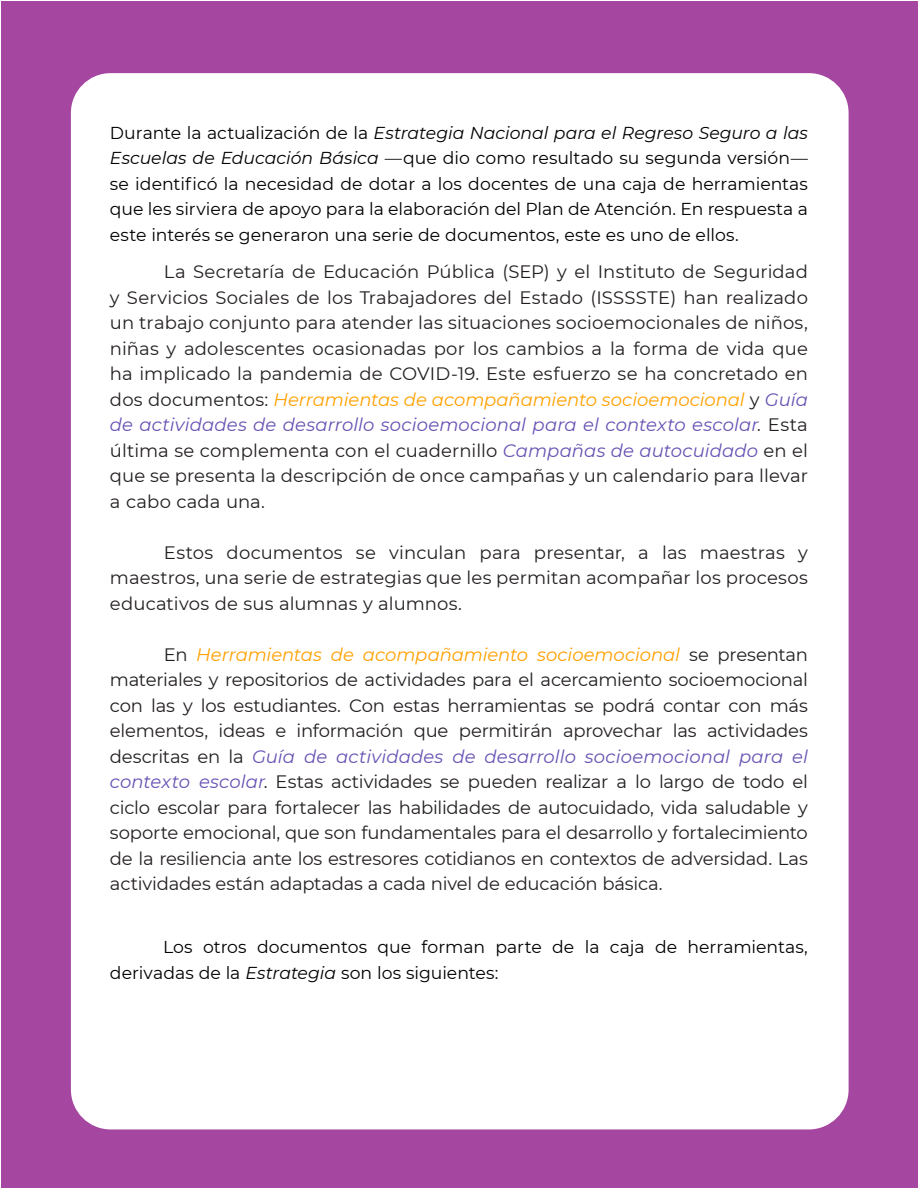
<style>
.page{position:relative;width:918px;height:1188px;background:#fff}
.page>*{position:absolute;margin:0;border:0;box-sizing:border-box;transform-origin:0 0}
.t1{font:18px/25.5px "Montserrat";color:#231f20;text-align:justify}
.Pa2{font:17.25px/25.5px "Montserrat";color:#000;text-align:justify}
.Pa3{font:17.25px/25.5px "Montserrat";color:#000}
.s1{font-style:italic}
.s2{font-style:italic;color:#ffa100}
.s3{font-style:italic;color:#6751b2}
</style>
<div class="page">
<div style="left:2px;top:1px;width:916px;height:1186px;background:#a546a0"></div>
<div style="left:71px;top:73px;width:778px;height:1056px;background:#fff;border-radius:40px"></div>
<p class="Pa2" style="left:110px;top:119px;width:700px">Durante la actualización de la <span class="s1">Estrategia Nacional para el Regreso Seguro a las Escuelas de Educación Básica</span> —que dio como resultado su segunda versión— se identificó la necesidad de dotar a los docentes de una caja de herramientas que les sirviera de apoyo para la elaboración del Plan de Atención. En respuesta a este interés se generaron una serie de documentos, este es uno de ellos.</p>
<p class="t1" style="left:110px;top:258px;width:700px;text-indent:54px">La Secretaría de Educación Pública (SEP) y el Instituto de Seguridad y Servicios Sociales de los Trabajadores del Estado (ISSSSTE) han realizado un trabajo conjunto para atender las situaciones socioemocionales de niños, niñas y adolescentes ocasionadas por los cambios a la forma de vida que ha implicado la pandemia de COVID-19. Este esfuerzo se ha concretado en dos documentos: <span class="s2">Herramientas de acompañamiento socioemocional</span> y <span class="s3">Guía de actividades de desarrollo socioemocional para el contexto escolar</span><span class="s1">.</span> Esta última se complementa con el cuadernillo <span class="s3">Campañas de autocuidado</span> en el que se presenta la descripción de once campañas y un calendario para llevar a cabo cada una.</p>
<p class="t1" style="left:110px;top:539px;width:700px;text-indent:54px">Estos documentos se vinculan para presentar, a las maestras y maestros, una serie de estrategias que les permitan acompañar los procesos educativos de sus alumnas y alumnos.</p>
<p class="t1" style="left:110px;top:641px;width:700px;text-indent:54px">En <span class="s2">Herramientas de acompañamiento socioemocional</span> se presentan materiales y repositorios de actividades para el acercamiento socioemocional con las y los estudiantes. Con estas herramientas se podrá contar con más elementos, ideas e información que permitirán aprovechar las actividades descritas en la <span class="s3">Guía de actividades de desarrollo socioemocional para el contexto escolar</span>. Estas actividades se pueden realizar a lo largo de todo el ciclo escolar para fortalecer las habilidades de autocuidado, vida saludable y soporte emocional, que son fundamentales para el desarrollo y fortalecimiento de la resiliencia ante los estresores cotidianos en contextos de adversidad. Las actividades están adaptadas a cada nivel de educación básica.</p>
<p class="Pa3" style="left:110px;top:934px;width:700px;text-indent:53px">Los otros documentos que forman parte de la caja de herramientas, derivadas de la <span class="s1">Estrategia</span> son los siguientes:</p>
</div>
